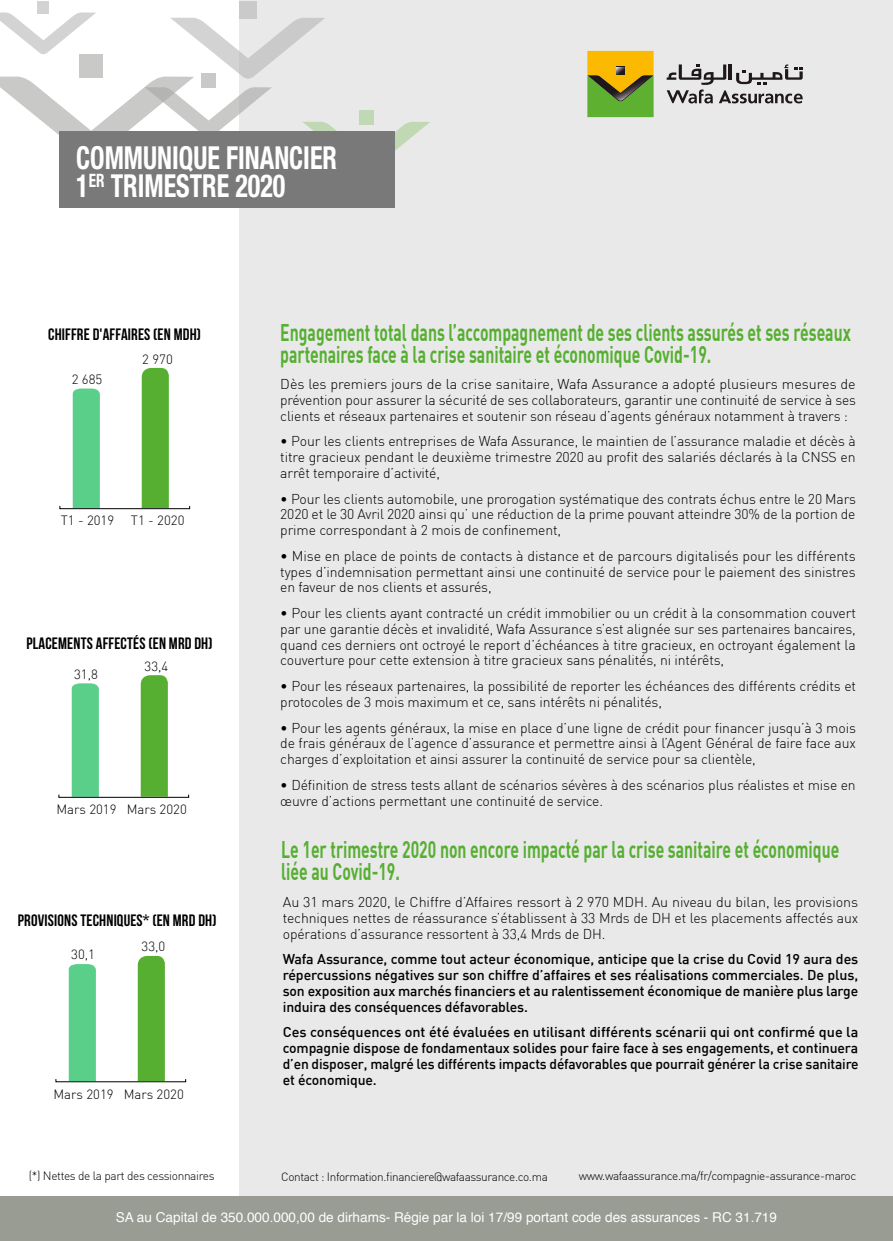
<style>
.page{position:relative;width:893px;height:1241px;background:#fff}
.page>*{position:absolute;margin:0;border:0;box-sizing:border-box;transform-origin:0 0}
.t1{font:700 condensed 31.68px/28px "Helvetica Neue";color:#fff;scale:.82 1}
.t2{font:700 23.62px/21.7px "DIN";color:#56af31;scale:.67 1}
.t3{font:700 16.45px "Bebas Neue";letter-spacing:.01em;color:#000}
.t4{font:300 14px/15.8px "DIN";letter-spacing:-.01em;color:#000;text-align:justify}
.t5{font:500 14px/15.8px "DIN";letter-spacing:-.01em;color:#000;text-align:justify}
.t6{font:13.47px "Helvetica";color:#fff}
.t7{font:300 13.3px "DIN";color:#000}
.t8{font:300 11.9px "DIN";letter-spacing:-.03em;color:#000}
.t9{font:300 11.72px "DIN";letter-spacing:-.03em;color:#000}
</style>
<div class="page">
<div style="left:240px;top:0;width:653px;height:1197px;background:#e9e9e9"></div>
<svg style="left:0;top:0;width:430px;height:179px"></svg>
<div style="left:0;top:1196px;width:893px;height:44px;background:#989c92"></div>
<svg style="left:667px;top:64px;width:136px;height:39px"></svg>
<svg style="left:587px;top:51px;width:67px;height:66px;background:#9ea31e"></svg>
<div style="left:60px;top:131px;width:335px;height:76px;background:#797979"></div>
<div style="left:142px;top:368px;width:27px;height:137px;background:#56af31"></div>
<div style="left:141px;top:675px;width:27px;height:119px;background:#56af31"></div>
<div style="left:138px;top:955px;width:27px;height:123px;background:#56af31"></div>
<div style="left:73px;top:388px;width:27px;height:117px;background:#59cf8a"></div>
<div style="left:72px;top:683px;width:27px;height:111px;background:#59cf8a"></div>
<div style="left:69px;top:964px;width:27px;height:114px;background:#59cf8a"></div>
<div style="left:59px;top:505px;width:131px;height:4px;border:1px solid #000"></div>
<h1 class="t1" style="left:76px;top:143px;width:320px">COMMUNIQUE FINANCIER<br>1<sup>ER</sup> TRIMESTRE 2020</h1>
<p class="t3" style="left:48px;top:325px;width:154px">CHIFFRE D'AFFAIRES (EN MDH)</p>
<p class="t7" style="left:72px;top:371px;width:32px">2 685</p>
<p class="t7" style="left:142px;top:351px;width:32px">2 970</p>
<p class="t7" style="left:61px;top:512px;width:55px">T1 - 2019</p>
<p class="t7" style="left:131px;top:512px;width:55px">T1 - 2020</p>
<p class="t3" style="left:26px;top:634px;width:188px">PLACEMENTS AFFECTÉS (EN MRD DH)</p>
<p class="t7" style="left:74px;top:665px;width:25px">31,8</p>
<p class="t7" style="left:145px;top:657px;width:25px">33,4</p>
<p class="t7" style="left:56px;top:801px;width:62px">Mars 2019</p>
<p class="t7" style="left:127px;top:801px;width:62px">Mars 2020</p>
<p class="t3" style="left:18px;top:911px;width:200px">PROVISIONS TECHNIQUES* (EN MRD DH)</p>
<p class="t7" style="left:71px;top:946px;width:25px">30,1</p>
<p class="t7" style="left:142px;top:938px;width:25px">33,0</p>
<p class="t7" style="left:53px;top:1085px;width:62px">Mars 2019</p>
<p class="t7" style="left:124px;top:1085px;width:62px">Mars 2020</p>
<p class="t8" style="left:29px;top:1168px;width:187px">(*) Nettes de la part des cessionnaires</p>
<h2 class="t2" style="left:280px;top:321px;width:853px">Engagement total dans l’accompagnement de ses clients assurés et ses réseaux partenaires face à la crise sanitaire et économique Covid-19.</h2>
<p class="t4" style="left:280px;top:376px;width:577px">Dès les premiers jours de la crise sanitaire, Wafa Assurance a adopté plusieurs mesures de prévention pour assurer la sécurité de ses collaborateurs, garantir une continuité de service à ses clients et réseaux partenaires et soutenir son réseau d’agents généraux notamment à travers :</p>
<p class="t4" style="left:280px;top:433px;width:577px">• Pour les clients entreprises de Wafa Assurance, le maintien de l’assurance maladie et décès à titre gracieux pendant le deuxième trimestre 2020 au profit des salariés déclarés à la CNSS en arrêt temporaire d’activité,</p>
<p class="t4" style="left:280px;top:490px;width:577px">• Pour les clients automobile, une prorogation systématique des contrats échus entre le 20 Mars 2020 et le 30 Avril 2020 ainsi qu’ une réduction de la prime pouvant atteindre 30% de la portion de prime correspondant à 2 mois de confinement,</p>
<p class="t4" style="left:280px;top:547px;width:577px">• Mise en place de points de contacts à distance et de parcours digitalisés pour les différents types d’indemnisation permettant ainsi une continuité de service pour le paiement des sinistres en faveur de nos clients et assurés,</p>
<p class="t4" style="left:280px;top:605px;width:577px">• Pour les clients ayant contracté un crédit immobilier ou un crédit à la consommation couvert par une garantie décès et invalidité, Wafa Assurance s’est alignée sur ses partenaires bancaires, quand ces derniers ont octroyé le report d’échéances à titre gracieux, en octroyant également la couverture pour cette extension à titre gracieux sans pénalités, ni intérêts,</p>
<p class="t4" style="left:280px;top:678px;width:577px">• Pour les réseaux partenaires, la possibilité de reporter les échéances des différents crédits et protocoles de 3 mois maximum et ce, sans intérêts ni pénalités,</p>
<p class="t4" style="left:280px;top:719px;width:577px">• Pour les agents généraux, la mise en place d’une ligne de crédit pour financer jusqu’à 3 mois de frais généraux de l’agence d’assurance et permettre ainsi à l’Agent Général de faire face aux charges d’exploitation et ainsi assurer la continuité de service pour sa clientèle,</p>
<p class="t4" style="left:280px;top:776px;width:577px">• Définition de stress tests allant de scénarios sévères à des scénarios plus réalistes et mise en œuvre d’actions permettant une continuité de service.</p>
<h2 class="t2" style="left:281px;top:837px;width:835px">Le 1er trimestre 2020 non encore impacté par la crise sanitaire et économique liée au Covid-19.</h2>
<p class="t4" style="left:283px;top:894px;width:577px">Au 31 mars 2020, le Chiffre d’Affaires ressort à 2 970 MDH. Au niveau du bilan, les provisions techniques nettes de réassurance s’établissent à 33 Mrds de DH et les placements affectés aux opérations d’assurance ressortent à 33,4 Mrds de DH.</p>
<p class="t5" style="left:283px;top:950px;width:577px">Wafa Assurance, comme tout acteur économique, anticipe que la crise du Covid 19 aura des répercussions négatives sur son chiffre d’affaires et ses réalisations commerciales. De plus, son exposition aux marchés financiers et au ralentissement économique de manière plus large induira des conséquences défavorables.</p>
<p class="t5" style="left:283px;top:1023px;width:577px">Ces conséquences ont été évaluées en utilisant différents scénarii qui ont confirmé que la compagnie dispose de fondamentaux solides pour faire face à ses engagements, et continuera d’en disposer, malgré les différents impacts défavorables que pourrait générer la crise sanitaire et économique.</p>
<p class="t9" style="left:281px;top:1168px;width:268px">Contact : Information.financiere@wafaassurance.co.ma</p>
<p class="t9" style="left:579px;top:1168px;width:279px">www.wafaassurance.ma/fr/compagnie-assurance-maroc</p>
<p class="t6" style="left:116px;top:1206px;width:663px">SA au Capital de 350.000.000,00 de dirhams- Régie par la loi 17/99 portant code des assurances - RC 31.719</p>
</div>
